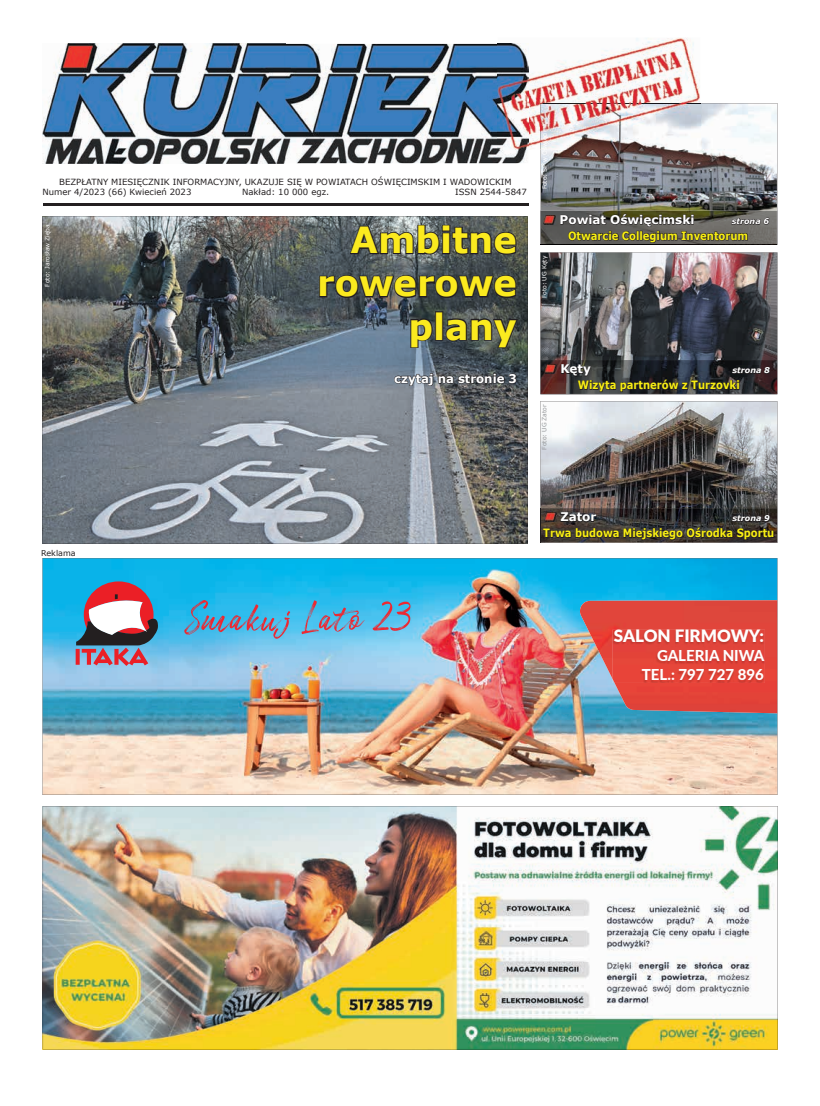
<style>
.page{position:relative;width:820px;height:1106px;background:#fff}
.page>*{position:absolute;margin:0;border:0;box-sizing:border-box;transform-origin:0 0}
.t1{font:700 36px/43.2px "Verdana";color:#fbea1f;text-align:right}
.t2{font:900 17px "Lato";color:#fff}
.t3{font:800 15px/19px "Lato";color:#fff;text-align:right}
.t4{font:700 12px "Verdana";color:#fff}
.t5{font:700 11.5px "Verdana";color:#f7ed13;scale:.87 1}
.t6{font:8.5px/10.2px "Verdana";color:#231f20}
.t7{font:italic 700 8px "Verdana";color:#fff}
.t8{font:8px "Verdana";color:#231f20}
.t9{font:6px "Verdana";color:#fff}
.t10{font:6px "Verdana";color:#939598}
</style>
<div class="page">
<img style="left:42px;top:44px;width:485px;height:119px">
<hr style="left:43px;top:203px;width:486px;height:1px;background:#231f20">
<hr style="left:43px;top:205px;width:486px;height:1px;background:#231f20">
<img style="left:43px;top:806px;width:734px;height:243px">
<img style="left:540px;top:103px;width:237px;height:142px">
<svg style="left:540px;top:401px;width:237px;height:142px;background:#737071"></svg>
<img style="left:497px;top:38px;width:202px;height:84px">
<img style="left:528px;top:122px;width:12px;height:27px">
<img style="left:497px;top:44px;width:31px;height:106px">
<img style="left:540px;top:103px;width:159px;height:47px">
<svg style="left:43px;top:217px;width:484px;height:327px;background:#6e757b"></svg>
<svg style="left:348px;top:224px;width:169px;height:32px;background:#535758"></svg>
<svg style="left:318px;top:274px;width:199px;height:25px;background:#3a3e41"></svg>
<svg style="left:409px;top:317px;width:24px;height:32px"></svg>
<div style="left:435px;top:311px;width:8px;height:30px;border:2px solid #231e22"></div>
<svg style="left:444px;top:317px;width:75px;height:32px;background:#434948"></svg>
<svg style="left:394px;top:373px;width:122px;height:13px;background:#4d5156"></svg>
<img style="left:42px;top:558px;width:735px;height:237px">
<img style="left:540px;top:252px;width:237px;height:142px">
<p class="t6" style="left:42px;top:176px;width:470px;text-indent:17px">BEZPŁATNY MIESIĘCZNIK INFORMACYJNY, UKAZUJE SIĘ W POWIATACH OŚWIĘCIMSKIM I WADOWICKIM<br>Numer 4/2023 (66) Kwiecień 2023</p>
<p class="t6" style="left:242px;top:186px;width:89px">Nakład: 10 000 egz.</p>
<p class="t6" style="left:455px;top:186px;width:73px">ISSN 2544-5847</p>
<p class="t9" style="left:43px;top:286px;width:64px;rotate:-90deg">Foto: Jarosław Zięba</p>
<h1 class="t1" style="left:317px;top:218px;width:201px">Ambitne rowerowe plany</h1>
<h3 class="t4" style="left:394px;top:370px;width:124px">czytaj na stronie 3</h3>
<p class="t9" style="left:540px;top:189px;width:70px;rotate:-90deg">Foto: SP w Oświęcimiu</p>
<p class="t9" style="left:540px;top:298px;width:44px;rotate:-90deg">Foto: UG Kęty</p>
<h3 class="t4" style="left:559px;top:211px;width:136px">Powiat Oświęcimski</h3>
<p class="t7" style="left:731px;top:215px;width:39px">strona 6</p>
<h3 class="t5" style="left:567px;top:228px;width:208px">Otwarcie Collegium Inventorum</h3>
<p class="t10" style="left:540px;top:449px;width:47px;rotate:-90deg">Foto: UG Zator</p>
<h3 class="t4" style="left:560px;top:360px;width:32px">Kęty</h3>
<p class="t7" style="left:732px;top:365px;width:39px">strona 8</p>
<h3 class="t5" style="left:577px;top:377px;width:187px">Wizyta partnerów z Turzovki</h3>
<p class="t8" style="left:41px;top:547px;width:36px">Reklama</p>
<h3 class="t4" style="left:560px;top:508px;width:37px">Zator</h3>
<p class="t7" style="left:732px;top:513px;width:39px">strona 9</p>
<h3 class="t5" style="left:543px;top:525px;width:267px">Trwa budowa Miejskiego Ośrodka Sportu</h3>
<h2 class="t2" style="left:613px;top:623px;width:152px">SALON FIRMOWY:</h2>
<h3 class="t3" style="left:641px;top:646px;width:124px">GALERIA NIWA<br>TEL.: 797 727 896</h3>
</div>
